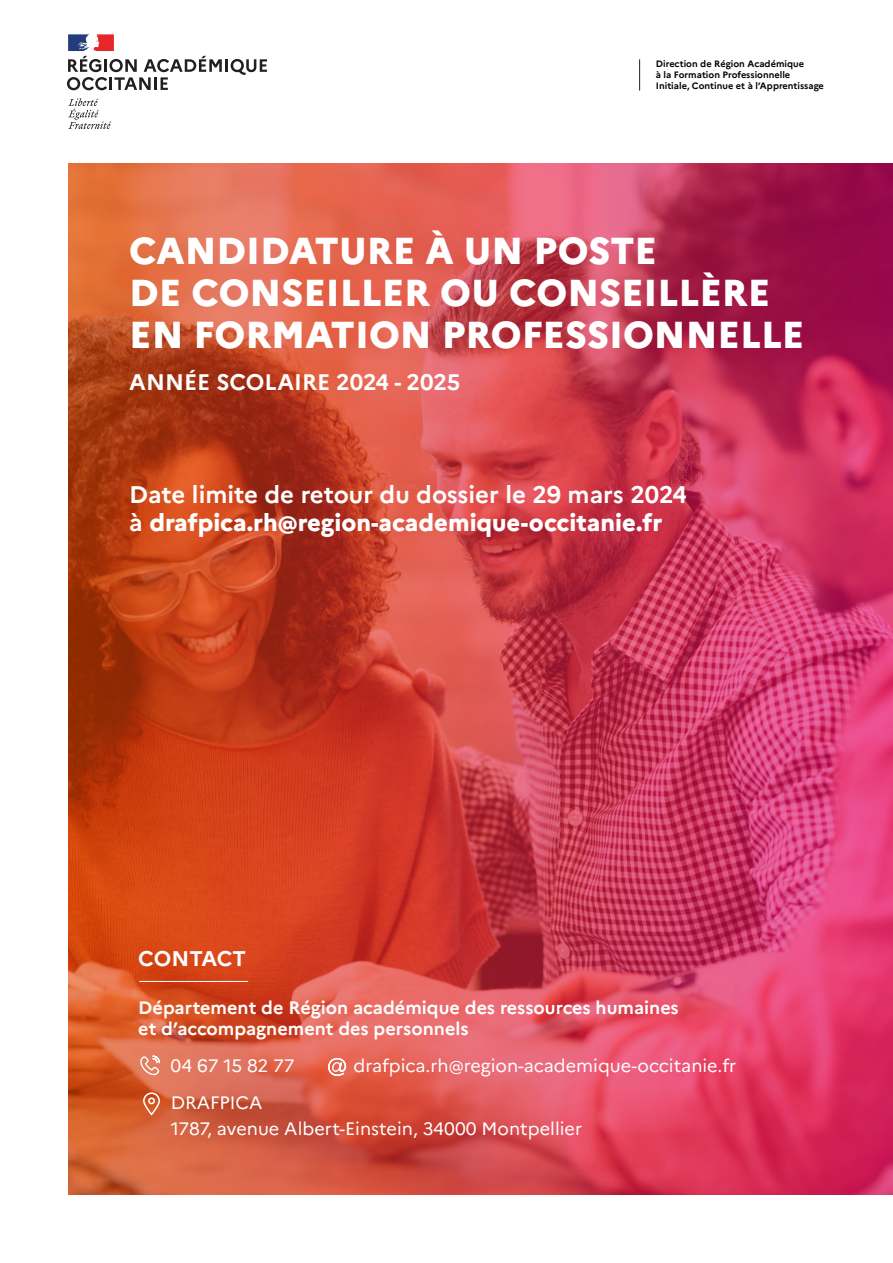
<style>
.page{position:relative;width:893px;height:1263px;background:#fff}
.page>*{position:absolute;margin:0;border:0;box-sizing:border-box;transform-origin:0 0}
.t1{font:800 37.5px/42px "Marianne";color:#fff}
.t2{font:800 24px/28.5px "Marianne";color:#fff}
.t3{font:700 22.5px "Marianne";color:#fff}
.t4{font:700 21.15px "Marianne";letter-spacing:-.005em;color:#fff}
.t5{font:18px/26.7px "Marianne";color:#fff}
.t6{font:700 18px/21.6px "Marianne";color:#fff}
.t7{font:700 9.3px/11.1px "Marianne";color:#000}
.s1{font-weight:700}
</style>
<div class="page">
<img style="left:68px;top:163px;width:825px;height:1032px">
<svg style="left:139px;top:1055px;width:22px;height:21px"></svg>
<svg style="left:327px;top:1057px;width:20px;height:20px"></svg>
<svg style="left:143px;top:1092px;width:17px;height:23px"></svg>
<hr style="left:140px;top:981px;width:108px;height:1px;background:#fff">
<svg style="left:68px;top:98px;width:43px;height:31px"></svg>
<svg style="left:67px;top:34px;width:200px;height:56px"></svg>
<hr style="left:639px;top:59px;width:1px;height:32px;background:#241f21">
<p class="t7" style="left:656px;top:58px;width:170px">Direction de Région Académique<br>à la Formation Professionnelle<br>Initiale, Continue et à l’Apprentissage</p>
<h1 class="t1" style="left:129px;top:227px;width:677px">CANDIDATURE À UN POSTE<br>DE CONSEILLER OU CONSEILLÈRE<br>EN FORMATION PROFESSIONNELLE</h1>
<p class="t3" style="left:129px;top:365px;width:333px">ANNÉE SCOLAIRE 2024 - 2025</p>
<h2 class="t2" style="left:129px;top:478px;width:559px"><span class="s1">Date limite de retour du dossier le 29 mars 2024 à</span> drafpica.rh@region-academique-occitanie.fr</h2>
<p class="t4" style="left:138px;top:942px;width:109px">CONTACT</p>
<p class="t6" style="left:138px;top:995px;width:542px">Département de Région académique des ressources humaines et d’accompagnement des personnels</p>
<p class="t5" style="left:170px;top:1051px;width:126px">04 67 15 82 77</p>
<p class="t5" style="left:353px;top:1051px;width:384px">drafpica.rh@region-academique-occitanie.fr</p>
<p class="t5" style="left:171px;top:1087px;width:413px">DRAFPICA<br>1787, avenue Albert-Einstein, 34000 Montpellier</p>
</div>
